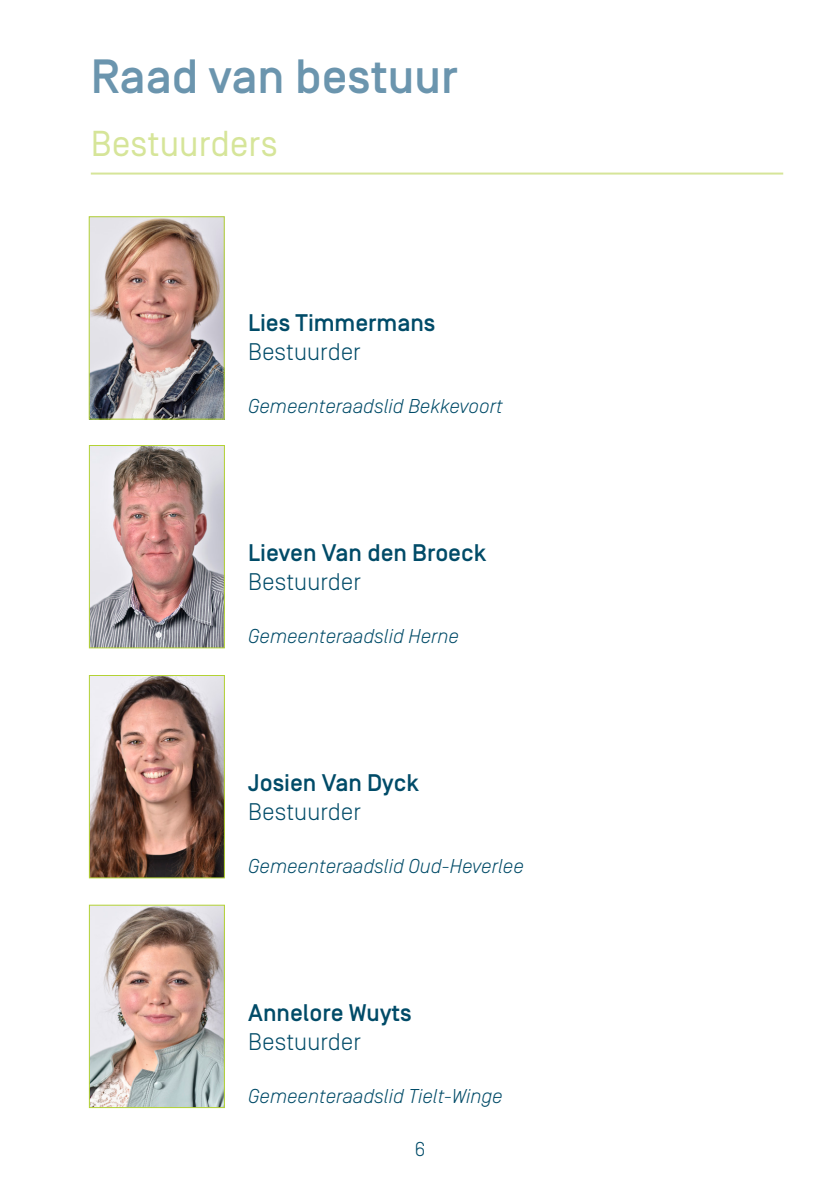
<style>
.page{position:relative;width:840px;height:1191px;background:#fff}
.page>*{position:absolute;margin:0;border:0;box-sizing:border-box;transform-origin:0 0}
.t1{font:500 48px "Simplon BP";color:#6b95ae}
.t2{font:36px "Simplon BP Regular";color:#d6e599}
.t3{font:500 24px "Simplon BP";color:#004b68}
.t4{font:300 24px "Simplon BP";color:#004b68}
.t5{font:italic 300 20px "Simplon BP";color:#004b68}
.t6{font:300 20px "Simplon BP";color:#004b68}
</style>
<div class="page">
<hr style="left:91px;top:173px;width:691px;height:2px;background:#d6e599">
<img style="left:91px;top:677px;width:131px;height:199px">
<div style="left:89px;top:675px;width:135px;height:203px;border:1px solid #b3d234"></div>
<img style="left:91px;top:447px;width:131px;height:199px">
<div style="left:89px;top:445px;width:135px;height:203px;border:1px solid #b3d234"></div>
<img style="left:91px;top:907px;width:131px;height:198px">
<div style="left:89px;top:905px;width:135px;height:202px;border:1px solid #b3d234"></div>
<img style="left:91px;top:218px;width:131px;height:199px">
<div style="left:89px;top:216px;width:135px;height:203px;border:1px solid #b3d234"></div>
<p class="t1" style="left:91px;top:49px;width:368px">Raad van bestuur</p>
<p class="t2" style="left:91px;top:122px;width:188px">Bestuurders</p>
<p class="t3" style="left:248px;top:309px;width:189px">Lies Timmermans</p>
<p class="t4" style="left:248px;top:338px;width:114px">Bestuurder</p>
<p class="t5" style="left:248px;top:394px;width:256px">Gemeenteraadslid Bekkevoort</p>
<p class="t3" style="left:248px;top:539px;width:239px">Lieven Van den Broeck</p>
<p class="t4" style="left:248px;top:568px;width:114px">Bestuurder</p>
<p class="t5" style="left:248px;top:624px;width:212px">Gemeenteraadslid Herne</p>
<p class="t3" style="left:248px;top:769px;width:172px">Josien Van Dyck</p>
<p class="t4" style="left:248px;top:798px;width:114px">Bestuurder</p>
<p class="t5" style="left:248px;top:854px;width:277px">Gemeenteraadslid Oud-Heverlee</p>
<p class="t3" style="left:248px;top:999px;width:165px">Annelore Wuyts</p>
<p class="t4" style="left:248px;top:1027px;width:114px">Bestuurder</p>
<p class="t5" style="left:248px;top:1084px;width:256px">Gemeenteraadslid Tielt-Winge</p>
<p class="t6" style="left:414px;top:1137px;width:12px">6</p>
</div>
